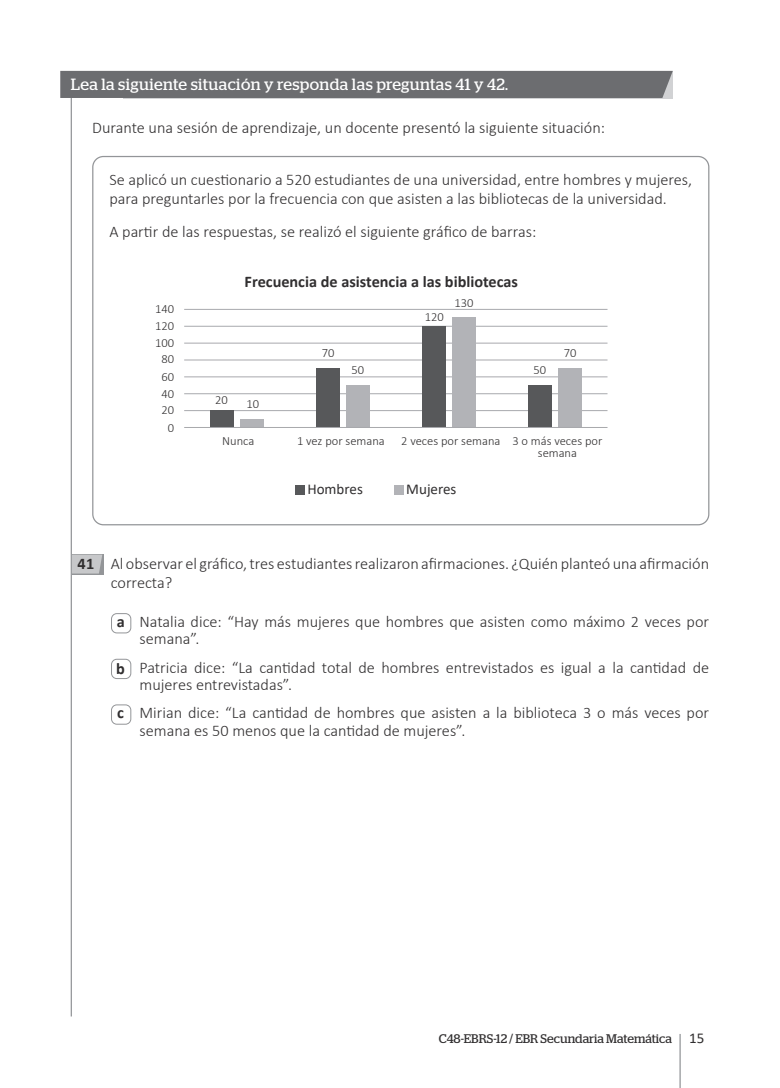
<style>
.page{position:relative;width:780px;height:1088px;background:#fff}
.page>*{position:absolute;margin:0;border:0;box-sizing:border-box;transform-origin:0 0}
.t1{font:300 16.25px/17.5px "Calibri";color:#312f30}
.t2{font:16.25px "Stag";letter-spacing:.025em;color:#fff}
.t3{font:700 16.25px "Calibri";color:#312f30}
.t4{font:15px "Calibri";color:#312f30}
.t5{font:300 12.5px/17px "Calibri";color:#312f30}
.t6{font:12.5px "Stag";color:#312f30}
.s1{font-weight:700}
.s2{font-family:"Calibri";font-size:15px}
</style>
<div class="page">
<hr style="left:679px;top:1034px;width:1px;height:54px;background:#939598">
<hr style="left:71px;top:94px;width:1px;height:922px;background:#939598">
<div style="left:60px;top:71px;width:612px;height:27px;background:#6c6d70"></div>
<svg style="left:72px;top:555px;width:31px;height:20px"></svg>
<svg style="left:72px;top:555px;width:30px;height:18px"></svg>
<div style="left:111px;top:613px;width:20px;height:20px;border:1px solid #939598;border-radius:5px"></div>
<div style="left:111px;top:659px;width:20px;height:20px;border:1px solid #939598;border-radius:5px"></div>
<div style="left:111px;top:704px;width:20px;height:20px;border:1px solid #939598;border-radius:5px"></div>
<hr style="left:184px;top:309px;width:423px;height:1px;background:#a8a9ad">
<hr style="left:184px;top:326px;width:423px;height:1px;background:#a8a9ad">
<hr style="left:184px;top:343px;width:423px;height:1px;background:#a8a9ad">
<hr style="left:184px;top:360px;width:423px;height:1px;background:#a8a9ad">
<hr style="left:184px;top:376px;width:423px;height:1px;background:#a8a9ad">
<hr style="left:184px;top:393px;width:423px;height:1px;background:#a8a9ad">
<hr style="left:184px;top:410px;width:423px;height:1px;background:#a8a9ad">
<div style="left:295px;top:485px;width:10px;height:9px;background:#57585a"></div>
<div style="left:393px;top:485px;width:10px;height:9px;background:#b2b3b7"></div>
<div style="left:211px;top:410px;width:23px;height:18px;background:#57585a"></div>
<div style="left:316px;top:368px;width:24px;height:60px;background:#57585a"></div>
<div style="left:528px;top:385px;width:24px;height:43px;background:#57585a"></div>
<div style="left:422px;top:326px;width:24px;height:102px;background:#57585a"></div>
<div style="left:240px;top:419px;width:24px;height:9px;background:#b2b3b7"></div>
<div style="left:346px;top:386px;width:24px;height:42px;background:#b2b3b7"></div>
<div style="left:558px;top:368px;width:23px;height:60px;background:#b2b3b7"></div>
<div style="left:452px;top:317px;width:24px;height:111px;background:#b2b3b7"></div>
<hr style="left:184px;top:427px;width:423px;height:1px;background:#a8a9ad">
<p class="t2" style="left:71px;top:75px;width:439px">Lea la siguiente situación y responda las preguntas 41 y 42.</p>
<p class="t1" style="left:92px;top:118px;width:514px">Durante una sesión de aprendizaje, un docente presentó la siguiente situación:</p>
<p class="t1" style="left:109px;top:170px;width:584px;line-height:18.8px">Se aplicó un cuestionario a 520 estudiantes de una universidad, entre hombres y mujeres, para preguntarles por la frecuencia con que asisten a las bibliotecas de la universidad.</p>
<p class="t1" style="left:109px;top:223px;width:428px">A partir de las respuestas, se realizó el siguiente gráfico de barras:</p>
<p class="t3" style="left:245px;top:270px;width:275px">Frecuencia de asistencia a las bibliotecas</p>
<p class="t5" style="left:155px;top:300px;width:21px">140</p>
<p class="t5" style="left:155px;top:317px;width:21px">120<br>100</p>
<p class="t5" style="left:161px;top:351px;width:14px">80</p>
<p class="t5" style="left:161px;top:368px;width:14px">60</p>
<p class="t5" style="left:161px;top:385px;width:14px">40</p>
<p class="t5" style="left:161px;top:402px;width:14px">20</p>
<p class="t5" style="left:168px;top:419px;width:8px">0</p>
<p class="t5" style="left:425px;top:309px;width:21px">120</p>
<p class="t5" style="left:454px;top:294px;width:21px">130</p>
<p class="t5" style="left:322px;top:344px;width:14px">70</p>
<p class="t5" style="left:564px;top:344px;width:14px">70</p>
<p class="t5" style="left:215px;top:391px;width:14px">20</p>
<p class="t5" style="left:246px;top:395px;width:14px">10</p>
<p class="t5" style="left:351px;top:361px;width:14px">50</p>
<p class="t5" style="left:533px;top:361px;width:14px">50</p>
<p class="t5" style="left:222px;top:432px;width:34px">Nunca</p>
<p class="t5" style="left:297px;top:432px;width:89px">1 vez por semana</p>
<p class="t5" style="left:538px;top:434px;width:66px;line-height:12.5px;text-indent:-137px">2 veces por semana 3 o más veces por semana</p>
<p class="t4" style="left:307px;top:479px;width:57px">Hombres</p>
<p class="t4" style="left:406px;top:479px;width:52px">Mujeres</p>
<p class="t1" style="left:111px;top:554px;width:600px;line-height:18.8px;text-indent:-33px"><span class="s1">41</span> Al observar el gráfico, tres estudiantes realizaron afirmaciones. ¿Quién planteó una afirmación correcta?</p>
<p class="t1" style="left:139px;top:613px;width:571px;text-indent:-23px"><span class="s1">a</span> Natalia dice: “Hay más mujeres que hombres que asisten como máximo 2 veces por semana”.</p>
<p class="t1" style="left:139px;top:658px;width:571px;text-indent:-23px"><span class="s1">b</span> Patricia dice: “La cantidad total de hombres entrevistados es igual a la cantidad de mujeres entrevistadas”.</p>
<p class="t1" style="left:139px;top:704px;width:571px;text-indent:-22px"><span class="s1">c</span> Mirian dice: “La cantidad de hombres que asisten a la biblioteca 3 o más veces por semana es 50 menos que la cantidad de mujeres”.</p>
<p class="t6" style="left:439px;top:1031px;width:267px">C48-EBRS-12 / EBR Secundaria Matemática <span class="s2">15</span></p>
</div>
